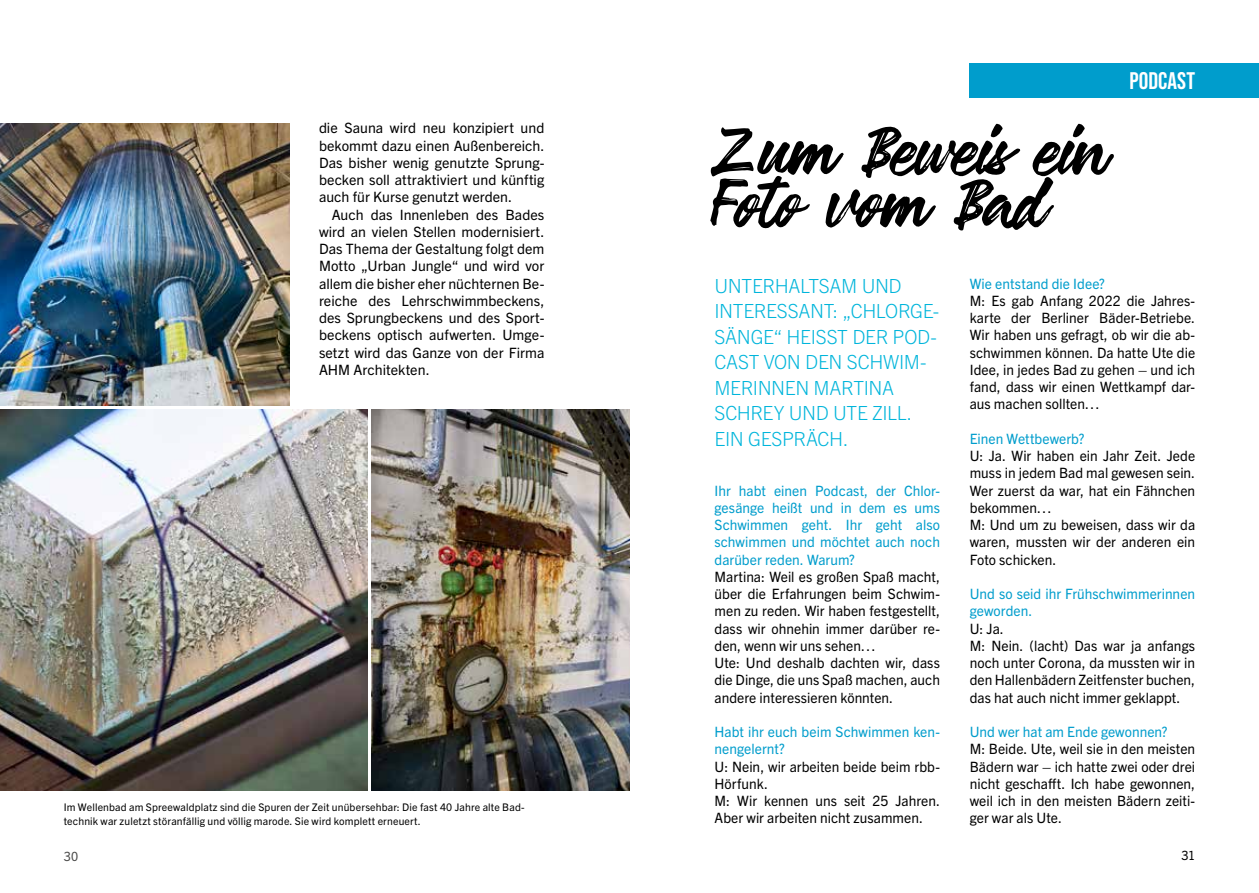
<style>
.page{position:relative;width:1259px;height:893px;background:#fff}
.page>*{position:absolute;margin:0;border:0;box-sizing:border-box;transform-origin:0 0}
.t1{font:69px/52.5px "Robusta";letter-spacing:-.005em;color:#000}
.t2{font:24px "Bebas Neue";letter-spacing:.005em;color:#fff}
.t3{font:300 19.5px/25.5px "Trade Gothic Next LT Pro";letter-spacing:-.015em;color:#00b5db}
.t4{font:14.25px/17.2px "Trade Gothic Next LT Pro";letter-spacing:.005em;color:#000}
.t5{font:14.25px/17.2px "Trade Gothic Next LT Pro";letter-spacing:.005em;color:#009dcc}
.t6{font:12.75px "Trade Gothic Next SR Pro";color:#4a4a49}
.t7{font:12.75px "Trade Gothic Next LT Pro";color:#000}
.t8{font:10.5px/13.5px "Trade Gothic Next LT Pro";letter-spacing:.015em;color:#000}
</style>
<div class="page">
<img style="left:0;top:409px;width:368px;height:381px">
<img style="left:0;top:123px;width:290px;height:282px">
<img style="left:372px;top:409px;width:257px;height:381px">
<div style="left:969px;top:64px;width:290px;height:34px;background:#009dcc"></div>
<p class="t4" style="left:319px;top:119px;width:227px;text-align:justify">die Sauna wird neu konzipiert und bekommt dazu einen Außenbereich.<br>Das bisher wenig genutzte Sprung&shy;becken soll attraktiviert und künftig auch für Kurse genutzt werden.</p>
<p class="t4" style="left:319px;top:205px;width:227px;text-align:justify;text-indent:13px">Auch das Innenleben des Bades wird an vielen Stellen modernisiert.<br>Das Thema der Gestaltung folgt dem Motto „Urban Jungle“ und wird vor allem die bisher eher nüchternen Be&shy;reiche des Lehrschwimmbeckens, des Sprungbeckens und des Sport&shy;beckens optisch aufwerten. Umge&shy;setzt wird das Ganze von der Firma AHM Architekten.</p>
<p class="t8" style="left:64px;top:800px;width:462px">Im Wellenbad am Spreewaldplatz sind die Spuren der Zeit unübersehbar: Die fast 40 Jahre alte Bad&shy;technik war zuletzt störanfällig und völlig marode. Sie wird komplett erneuert.</p>
<h1 class="t1" style="left:710px;top:130px;width:396px">Zum Beweis ein<br>Foto vom Bad</h1>
<h2 class="t2" style="left:1129px;top:67px;width:67px">PODCAST</h2>
<h3 class="t3" style="left:714px;top:272px;width:226px">UNTERHALTSAM UND<br>INTERESSANT: „CHLORGE-<br>SÄNGE“ HEISST DER POD-<br>CAST VON DEN SCHWIM-<br>MERINNEN MARTINA<br>SCHREY UND UTE ZILL.<br>EIN GESPRÄCH.</h3>
<p class="t5" style="left:714px;top:481px;width:227px;text-align:justify">Ihr habt einen Podcast, der Chlor&shy;gesänge heißt und in dem es ums Schwimmen geht. Ihr geht also schwimmen und möchtet auch noch darüber reden. Warum?</p>
<p class="t4" style="left:714px;top:567px;width:227px">Martina: Weil es großen Spaß macht, über die Erfahrungen beim Schwim&shy;men zu reden. Wir haben festgestellt, dass wir ohnehin immer darüber re&shy;den, wenn wir uns sehen…<br>Ute: Und deshalb dachten wir, dass die Dinge, die uns Spaß machen, auch andere interessieren könnten.</p>
<p class="t5" style="left:714px;top:722px;width:227px">Habt ihr euch beim Schwimmen ken&shy;nengelernt?</p>
<p class="t4" style="left:714px;top:757px;width:227px">U: Nein, wir arbeiten beide beim rbb-<br>Hörfunk.<br>M: Wir kennen uns seit 25 Jahren.<br>Aber wir arbeiten nicht zusammen.</p>
<p class="t5" style="left:969px;top:274px;width:137px">Wie entstand die Idee?</p>
<p class="t4" style="left:969px;top:291px;width:227px;text-align:justify">M: Es gab Anfang 2022 die Jahres&shy;karte der Berliner Bäder-Betriebe.<br>Wir haben uns gefragt, ob wir die ab&shy;schwimmen können. Da hatte Ute die Idee, in jedes Bad zu gehen – und ich fand, dass wir einen Wettkampf dar&shy;aus machen sollten…</p>
<p class="t5" style="left:969px;top:429px;width:116px">Einen Wettbewerb?</p>
<p class="t4" style="left:969px;top:446px;width:227px">U: Ja. Wir haben ein Jahr Zeit. Jede muss in jedem Bad mal gewesen sein.<br>Wer zuerst da war, hat ein Fähnchen bekommen…<br>M: Und um zu beweisen, dass wir da waren, mussten wir der anderen ein<br>Foto schicken.</p>
<p class="t5" style="left:969px;top:584px;width:227px">Und so seid ihr Frühschwimmerinnen geworden.</p>
<p class="t4" style="left:969px;top:619px;width:227px">U: Ja.<br>M: Nein. (lacht) Das war ja anfangs noch unter Corona, da mussten wir in den Hallenbädern Zeitfenster buchen, das hat auch nicht immer geklappt.</p>
<p class="t5" style="left:969px;top:722px;width:199px">Und wer hat am Ende gewonnen?</p>
<p class="t4" style="left:969px;top:740px;width:227px;text-align:justify">M: Beide. Ute, weil sie in den meisten Bädern war – ich hatte zwei oder drei nicht geschafft. Ich habe gewonnen, weil ich in den meisten Bädern zeiti&shy;ger war als Ute.</p>
<p class="t6" style="left:64px;top:847px;width:16px">30</p>
<p class="t7" style="left:1181px;top:847px;width:15px">31</p>
</div>
